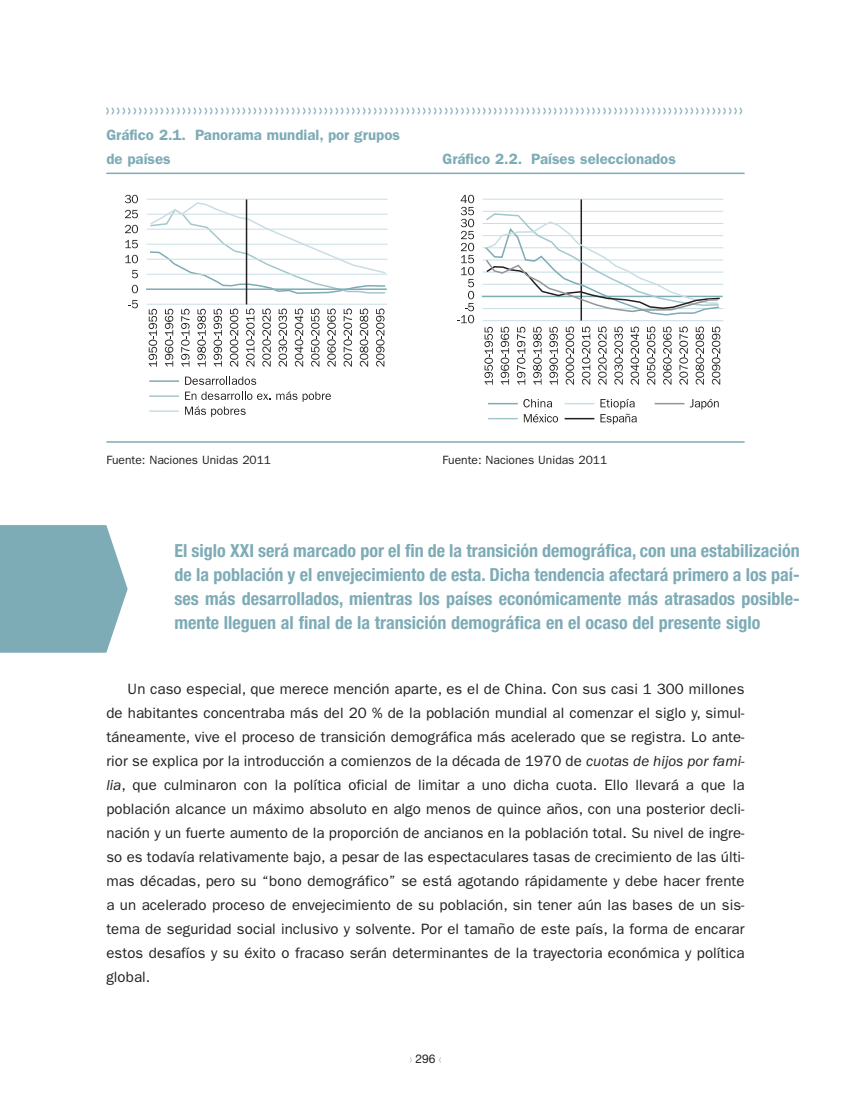
<style>
.page{position:relative;width:851px;height:1106px;background:#fff}
.page>*{position:absolute;margin:0;border:0;box-sizing:border-box;transform-origin:0 0}
.t1{font:700 condensed 18px/24px "Helvetica Neue";color:#7dabb6;text-align:justify}
.t2{font:600 17.25px "Franklin Gothic";color:#7dabb6;scale:.25 1}
.t3{font:15px/24px "Franklin Gothic";letter-spacing:.005em;color:#231f20;text-align:justify}
.t4{font:600 15px/24px "Franklin Gothic";color:#7dabb6}
.t5{font:12px "Franklin Gothic";color:#231f20}
.t6{font:12px "Helvetica Neue";color:#231f20}
.s1{font-style:italic}
.s2{font-weight:500;color:#7dabb6}
</style>
<div class="page">
<hr style="left:106px;top:173px;width:638px;height:1px;background:#7dabb6">
<hr style="left:106px;top:441px;width:638px;height:2px;background:#7dabb6">
<svg style="left:148px;top:201px;width:239px;height:94px"></svg>
<hr style="left:147px;top:274px;width:240px;height:1px;background:#c8dee3">
<svg style="left:129px;top:300px;width:9px;height:8px"></svg>
<svg style="left:125px;top:255px;width:13px;height:8px"></svg>
<svg style="left:125px;top:240px;width:13px;height:8px"></svg>
<svg style="left:125px;top:225px;width:13px;height:8px"></svg>
<svg style="left:125px;top:210px;width:13px;height:8px"></svg>
<svg style="left:125px;top:195px;width:13px;height:8px"></svg>
<svg style="left:132px;top:270px;width:6px;height:8px"></svg>
<svg style="left:132px;top:285px;width:6px;height:8px"></svg>
<hr style="left:146px;top:288px;width:241px;height:2px;background:#7dabb6">
<svg style="left:149px;top:309px;width:8px;height:58px"></svg>
<hr style="left:147px;top:259px;width:240px;height:1px;background:#c8dee3">
<hr style="left:147px;top:244px;width:240px;height:1px;background:#c8dee3">
<hr style="left:147px;top:229px;width:240px;height:1px;background:#c8dee3">
<hr style="left:147px;top:214px;width:240px;height:1px;background:#c8dee3">
<hr style="left:147px;top:199px;width:240px;height:1px;background:#c8dee3">
<hr style="left:147px;top:304px;width:240px;height:1px;background:#c8dee3">
<svg style="left:165px;top:309px;width:8px;height:57px"></svg>
<svg style="left:181px;top:309px;width:8px;height:57px"></svg>
<svg style="left:197px;top:309px;width:9px;height:57px"></svg>
<svg style="left:213px;top:309px;width:9px;height:57px"></svg>
<svg style="left:230px;top:308px;width:8px;height:59px"></svg>
<svg style="left:246px;top:308px;width:8px;height:59px"></svg>
<svg style="left:262px;top:308px;width:9px;height:59px"></svg>
<svg style="left:278px;top:308px;width:9px;height:59px"></svg>
<svg style="left:295px;top:308px;width:8px;height:59px"></svg>
<svg style="left:311px;top:308px;width:8px;height:59px"></svg>
<svg style="left:327px;top:308px;width:9px;height:59px"></svg>
<svg style="left:343px;top:308px;width:9px;height:59px"></svg>
<svg style="left:360px;top:308px;width:8px;height:59px"></svg>
<svg style="left:376px;top:308px;width:8px;height:59px"></svg>
<svg style="left:185px;top:391px;width:146px;height:26px"></svg>
<svg style="left:185px;top:376px;width:71px;height:9px"></svg>
<hr style="left:149px;top:380px;width:30px;height:2px;background:#7dabb6">
<hr style="left:149px;top:395px;width:30px;height:2px;background:#a2c7ce">
<hr style="left:149px;top:410px;width:30px;height:2px;background:#c8dee3">
<hr style="left:482px;top:272px;width:241px;height:1px;background:#c8dee3">
<svg style="left:457px;top:195px;width:17px;height:128px"></svg>
<hr style="left:482px;top:296px;width:240px;height:1px;background:#7dabb6">
<svg style="left:484px;top:327px;width:9px;height:58px"></svg>
<hr style="left:482px;top:259px;width:241px;height:1px;background:#c8dee3">
<hr style="left:482px;top:247px;width:241px;height:1px;background:#c8dee3">
<hr style="left:482px;top:223px;width:241px;height:1px;background:#c8dee3">
<hr style="left:482px;top:211px;width:241px;height:1px;background:#c8dee3">
<hr style="left:482px;top:199px;width:241px;height:1px;background:#c8dee3">
<hr style="left:482px;top:308px;width:241px;height:1px;background:#c8dee3">
<svg style="left:500px;top:327px;width:9px;height:57px"></svg>
<svg style="left:517px;top:327px;width:8px;height:57px"></svg>
<svg style="left:533px;top:327px;width:8px;height:57px"></svg>
<svg style="left:549px;top:327px;width:9px;height:57px"></svg>
<svg style="left:565px;top:326px;width:9px;height:59px"></svg>
<svg style="left:582px;top:326px;width:8px;height:59px"></svg>
<svg style="left:598px;top:326px;width:8px;height:59px"></svg>
<svg style="left:614px;top:326px;width:8px;height:59px"></svg>
<svg style="left:630px;top:326px;width:9px;height:59px"></svg>
<svg style="left:646px;top:326px;width:9px;height:59px"></svg>
<svg style="left:663px;top:326px;width:8px;height:59px"></svg>
<svg style="left:679px;top:326px;width:8px;height:59px"></svg>
<svg style="left:695px;top:326px;width:9px;height:59px"></svg>
<svg style="left:711px;top:326px;width:9px;height:59px"></svg>
<svg style="left:488px;top:403px;width:29px;height:1px"></svg>
<svg style="left:488px;top:418px;width:29px;height:1px"></svg>
<svg style="left:523px;top:414px;width:35px;height:8px"></svg>
<svg style="left:523px;top:399px;width:29px;height:8px"></svg>
<hr style="left:564px;top:403px;width:30px;height:1px;background:#c8dee3">
<hr style="left:564px;top:418px;width:30px;height:1px;background:#231f20">
<svg style="left:600px;top:399px;width:36px;height:25px"></svg>
<hr style="left:654px;top:403px;width:30px;height:1px;background:#939598">
<svg style="left:689px;top:399px;width:29px;height:10px"></svg>
<hr style="left:482px;top:320px;width:241px;height:1px;background:#c8dee3">
<hr style="left:482px;top:284px;width:241px;height:1px;background:#c8dee3">
<hr style="left:482px;top:235px;width:241px;height:1px;background:#c8dee3">
<hr style="left:580px;top:199px;width:2px;height:121px;background:#231f20">
<svg style="left:483px;top:212px;width:238px;height:104px"></svg>
<hr style="left:246px;top:199px;width:1px;height:105px;background:#231f20">
<svg style="left:0;top:525px;width:128px;height:127px;background:#86b1bb"></svg>
<p class="t2" style="left:106px;top:104px;width:2545px">&gt;&gt;&gt;&gt;&gt;&gt;&gt;&gt;&gt;&gt;&gt;&gt;&gt;&gt;&gt;&gt;&gt;&gt;&gt;&gt;&gt;&gt;&gt;&gt;&gt;&gt;&gt;&gt;&gt;&gt;&gt;&gt;&gt;&gt;&gt;&gt;&gt;&gt;&gt;&gt;&gt;&gt;&gt;&gt;&gt;&gt;&gt;&gt;&gt;&gt;&gt;&gt;&gt;&gt;&gt;&gt;&gt;&gt;&gt;&gt;&gt;&gt;&gt;&gt;&gt;&gt;&gt;&gt;&gt;&gt;&gt;&gt;&gt;&gt;&gt;&gt;&gt;&gt;&gt;&gt;&gt;&gt;&gt;&gt;&gt;&gt;&gt;&gt;&gt;&gt;&gt;&gt;&gt;&gt;&gt;&gt;&gt;&gt;&gt;&gt;&gt;&gt;&gt;&gt;&gt;&gt;&gt;&gt;&gt;&gt;&gt;&gt;&gt;&gt;&gt;&gt;&gt;</p>
<p class="t4" style="left:106px;top:124px;width:295px">Gráfico 2.1. Panorama mundial, por grupos de países</p>
<p class="t4" style="left:442px;top:148px;width:235px">Gráfico 2.2. Países seleccionados</p>
<p class="t5" style="left:106px;top:456px;width:166px">Fuente: Naciones Unidas 2011</p>
<p class="t5" style="left:442px;top:456px;width:166px">Fuente: Naciones Unidas 2011</p>
<p class="t1" style="left:174px;top:540px;width:627px">El siglo XXI será marcado por el fin de la transición demográfica, con una estabilización de la población y el envejecimiento de esta. Dicha tendencia afectará primero a los paí&shy;ses más desarrollados, mientras los países económicamente más atrasados posible&shy;mente lleguen al final de la transición demográfica en el ocaso del presente siglo</p>
<p class="t3" style="left:106px;top:677px;width:639px;text-indent:21px">Un caso especial, que merece mención aparte, es el de China. Con sus casi 1 300 millones de habitantes concentraba más del 20 % de la población mundial al comenzar el siglo y, simul&shy;táneamente, vive el proceso de transición demográfica más acelerado que se registra. Lo ante&shy;rior se explica por la introducción a comienzos de la década de 1970 de <span class="s1">cuotas de hijos por fami&shy;lia</span>, que culminaron con la política oficial de limitar a uno dicha cuota. Ello llevará a que la población alcance un máximo absoluto en algo menos de quince años, con una posterior decli&shy;nación y un fuerte aumento de la proporción de ancianos en la población total. Su nivel de ingre&shy;so es todavía relativamente bajo, a pesar de las espectaculares tasas de crecimiento de las últi&shy;mas décadas, pero su “bono demográfico” se está agotando rápidamente y debe hacer frente a un acelerado proceso de envejecimiento de su población, sin tener aún las bases de un sis&shy;tema de seguridad social inclusivo y solvente. Por el tamaño de este país, la forma de encarar estos desafíos y su éxito o fracaso serán determinantes de la trayectoria económica y política global.</p>
<p class="t6" style="left:410px;top:1054px;width:32px"><span class="s2">&gt;</span> 296 <span class="s2">&lt;</span></p>
</div>
